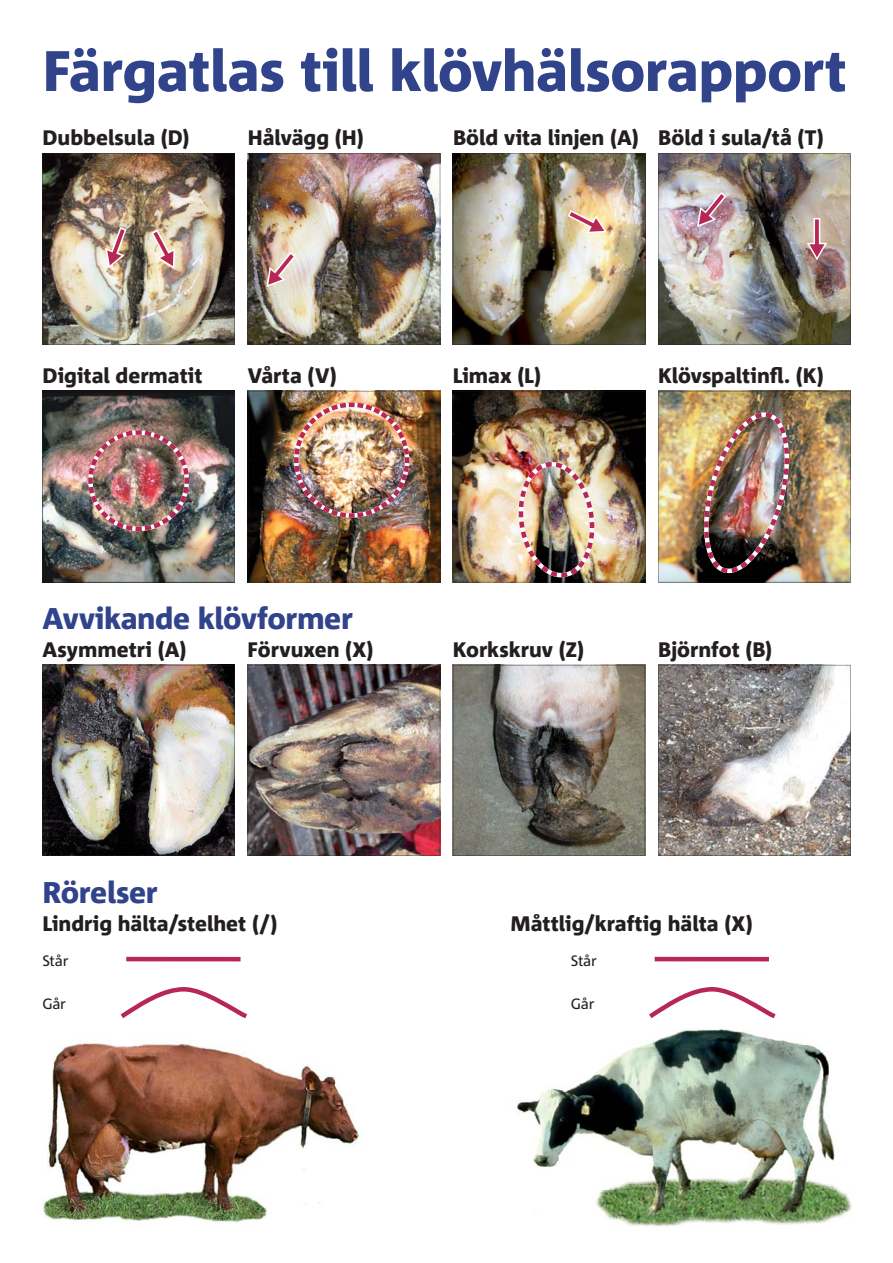
<style>
.page{position:relative;width:893px;height:1263px;background:#fff}
.page>*{position:absolute;margin:0;border:0;box-sizing:border-box;transform-origin:0 0}
.t1{font:800 57px "Corpid OT";letter-spacing:-.01em;color:#31438b}
.t2{font:800 30px "Corpid OT";letter-spacing:-.015em;color:#31438b}
.t3{font:800 21px "Corpid OT";color:#231f20}
.t4{font:15px "Corpid OT";letter-spacing:-.02em;color:#231f20}
</style>
<div class="page">
<img style="left:43px;top:665px;width:192px;height:191px">
<img style="left:248px;top:665px;width:192px;height:191px">
<img style="left:453px;top:665px;width:192px;height:191px">
<svg style="left:658px;top:665px;width:192px;height:191px"></svg>
<img style="left:41px;top:1042px;width:319px;height:182px">
<img style="left:517px;top:1029px;width:335px;height:198px">
<hr style="left:126px;top:957px;width:115px;height:4px;background:#b72755">
<hr style="left:655px;top:957px;width:114px;height:4px;background:#b72755">
<svg style="left:120px;top:987px;width:128px;height:32px"></svg>
<svg style="left:649px;top:987px;width:127px;height:32px"></svg>
<img style="left:658px;top:391px;width:192px;height:191px">
<img style="left:453px;top:391px;width:192px;height:191px">
<img style="left:248px;top:391px;width:192px;height:191px">
<img style="left:43px;top:391px;width:192px;height:191px">
<img style="left:43px;top:153px;width:192px;height:191px">
<img style="left:453px;top:153px;width:192px;height:191px">
<img style="left:248px;top:153px;width:192px;height:191px">
<img style="left:658px;top:153px;width:192px;height:191px">
<h1 class="t1" style="left:43px;top:44px;width:806px">Färgatlas till klövhälsorapport</h1>
<p class="t3" style="left:43px;top:128px;width:149px">Dubbelsula (D)</p>
<p class="t3" style="left:248px;top:128px;width:118px">Hålvägg (H)</p>
<p class="t3" style="left:453px;top:128px;width:372px">Böld vita linjen (A) Böld i sula/tå (T)</p>
<p class="t3" style="left:43px;top:366px;width:162px">Digital dermatit</p>
<p class="t3" style="left:248px;top:366px;width:91px">Vårta (V)</p>
<p class="t3" style="left:453px;top:366px;width:90px">Limax (L)</p>
<p class="t3" style="left:658px;top:366px;width:167px">Klövspaltinfl. (K)</p>
<h2 class="t2" style="left:43px;top:604px;width:312px">Avvikande klövformer</h2>
<p class="t3" style="left:43px;top:640px;width:145px">Asymmetri (A)</p>
<p class="t3" style="left:248px;top:640px;width:128px">Förvuxen (X)</p>
<p class="t3" style="left:453px;top:640px;width:133px">Korkskruv (Z)</p>
<p class="t3" style="left:658px;top:640px;width:116px">Björnfot (B)</p>
<h2 class="t2" style="left:43px;top:878px;width:117px">Rörelser</h2>
<p class="t3" style="left:43px;top:914px;width:236px">Lindrig hälta/stelhet (/)</p>
<p class="t3" style="left:510px;top:914px;width:244px">Måttlig/kraftig hälta (X)</p>
<p class="t4" style="left:43px;top:953px;width:27px">Står</p>
<p class="t4" style="left:43px;top:997px;width:25px">Går</p>
<p class="t4" style="left:571px;top:953px;width:27px">Står</p>
<p class="t4" style="left:571px;top:997px;width:25px">Går</p>
</div>
